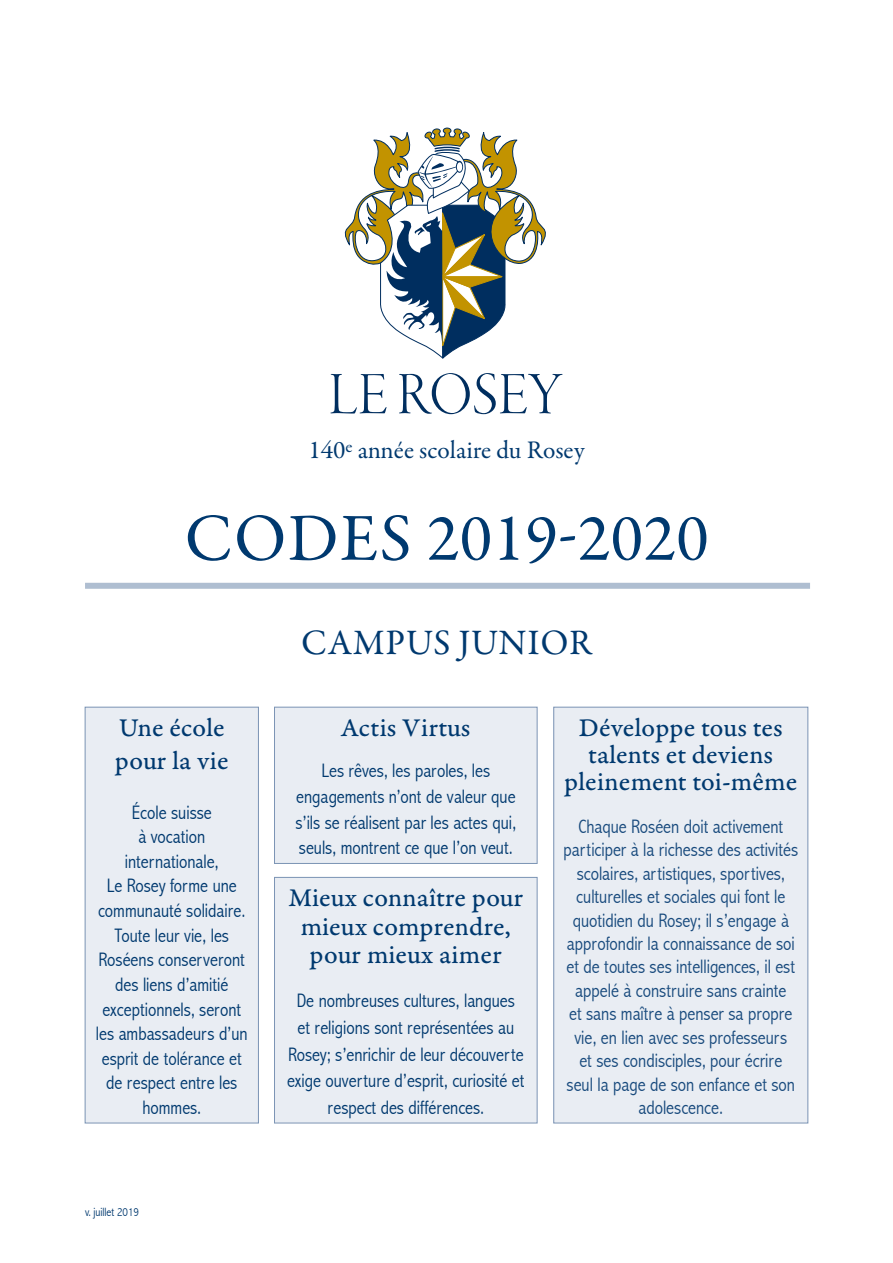
<style>
.page{position:relative;width:893px;height:1263px;background:#fff}
.page>*{position:absolute;margin:0;border:0;box-sizing:border-box;transform-origin:0 0}
.t1{font:67.5px "Garamond Premr Pro";color:#00396f}
.t2{font:36px "Garamond Premr Pro";letter-spacing:.02em;color:#00396f}
.t3{font:27px/27px "Garamond Premr Pro Capt";letter-spacing:.005em;color:#00396f;text-align:center}
.t4{font:25.5px "Garamond Premr Pro";color:#00396f}
.t5{font:300 condensed 19.5px/24.6px "Abadi";color:#00396f;text-align:center}
.t6{font:300 condensed 19.5px/23.4px "Abadi";color:#184a7d;text-align:center}
.t7{font:300 condensed 12px "Abadi";color:#00396f}
</style>
<div class="page">
<div style="left:554px;top:707px;width:254px;height:416px;background:#e9edf3"></div>
<div style="left:553px;top:707px;width:255px;height:416px;border:1px solid #7d95b5"></div>
<div style="left:85px;top:707px;width:173px;height:416px;background:#e9edf3"></div>
<div style="left:85px;top:707px;width:174px;height:416px;border:1px solid #7d95b5"></div>
<div style="left:274px;top:877px;width:263px;height:246px;background:#e9edf3"></div>
<div style="left:274px;top:877px;width:264px;height:246px;border:1px solid #7d95b5"></div>
<div style="left:274px;top:707px;width:263px;height:156px;background:#e9edf3"></div>
<div style="left:274px;top:707px;width:264px;height:157px;border:1px solid #7d95b5"></div>
<svg style="left:344px;top:128px;width:202px;height:231px"></svg>
<svg style="left:330px;top:374px;width:57px;height:40px"></svg>
<svg style="left:399px;top:373px;width:164px;height:41px"></svg>
<div style="left:85px;top:583px;width:725px;height:6px;background:#afbed1"></div>
<h3 class="t4" style="left:308px;top:434px;width:278px">140<sup>e</sup> année scolaire du Rosey</h3>
<h1 class="t1" style="left:184px;top:498px;width:526px">CODES 2019-2020</h1>
<h3 class="t3" style="left:115px;top:711px;width:115px;line-height:33.6px;text-align:left">Une école pour la vie</h3>
<p class="t5" style="left:96px;top:800px;width:153px">École suisse<br>à vocation internationale,<br>Le Rosey forme une communauté solidaire.<br>Toute leur vie, les<br>Roséens conserveront des liens d’amitié exceptionnels, seront les ambassadeurs d’un esprit de tolérance et de respect entre les hommes.</p>
<p class="t7" style="left:85px;top:1205px;width:56px">v. juillet 2019</p>
<h2 class="t2" style="left:301px;top:620px;width:292px">CAMPUS JUNIOR</h2>
<h3 class="t3" style="left:341px;top:715px;width:131px">Actis Virtus</h3>
<p class="t5" style="left:296px;top:758px;width:222px;line-height:25.7px">Les rêves, les paroles, les engagements n’ont de valeur que s’ils se réalisent par les actes qui, seuls, montrent ce que l’on veut.</p>
<h3 class="t3" style="left:288px;top:884px;width:237px;line-height:28.7px">Mieux connaître pour mieux comprendre, pour mieux aimer</h3>
<p class="t5" style="left:287px;top:987px;width:239px;line-height:26.7px">De nombreuses cultures, langues<br>et religions sont représentées au Rosey; s’enrichir de leur découverte exige ouverture d’esprit, curiosité et respect des différences.</p>
<h3 class="t3" style="left:564px;top:715px;width:235px">Développe tous tes talents et deviens pleinement toi-même</h3>
<p class="t6" style="left:563px;top:814px;width:236px">Chaque Roséen doit activement participer à la richesse des activités scolaires, artistiques, sportives, culturelles et sociales qui font le quotidien du Rosey; il s’engage à approfondir la connaissance de soi et de toutes ses intelligences, il est appelé à construire sans crainte<br>et sans maître à penser sa propre vie, en lien avec ses professeurs<br>et ses condisciples, pour écrire<br>seul la page de son enfance et son adolescence.</p>
</div>
